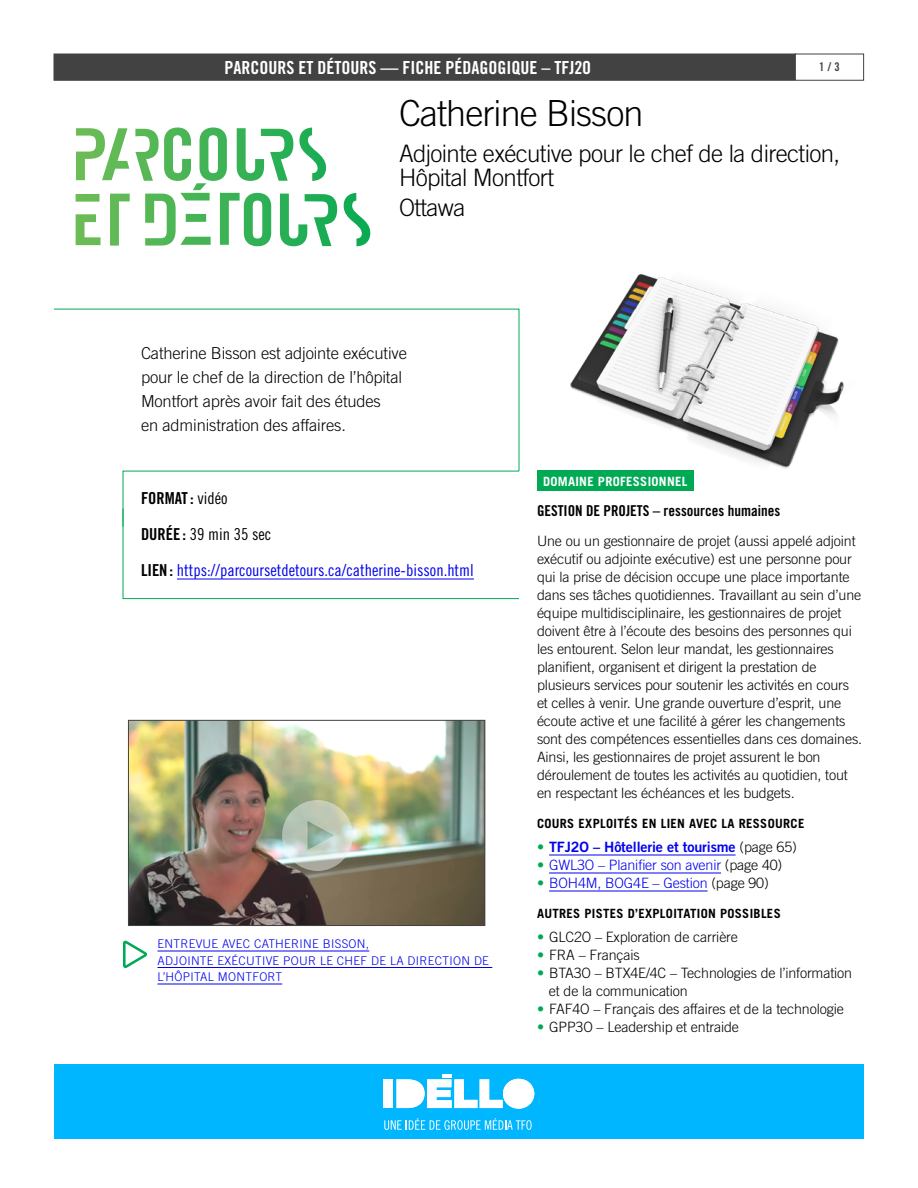
<style>
.page{position:relative;width:918px;height:1188px;background:#fff}
.page>*{position:absolute;margin:0;border:0;box-sizing:border-box;transform-origin:0 0}
.titre_nom{font:300 36px "Trade Gothic LT Std";letter-spacing:-.025em;color:#000}
.titre_metier{font:300 24px/24px "Trade Gothic LT Std";letter-spacing:-.025em;color:#000}
.titre_ville{font:300 24px "Trade Gothic LT Std";letter-spacing:-.025em;color:#000}
.t1{font:18px "Trade Gothic LT Std Bd Cn 20";color:#fff}
.Texte_Paragraph_Bord{font:300 16.5px/24px "Trade Gothic LT Std";letter-spacing:-.01em;color:#000}
.fiche_technique_2{font:16.5px "Trade Gothic LT Std Cn 18";color:#00e}
.fiche_technique_2-2{font:16.5px "Trade Gothic LT Std Cn 18";color:#000}
.fiche_technique{font:16.5px "Trade Gothic LT Std Bd Cn 20";color:#000}
.Soustitre_3{font:15px "Trade Gothic LT Std Bd Cn 20";color:#000}
.texte_9_5_12_Space_A{font:300 14.25px/18px "Trade Gothic LT Std";letter-spacing:-.01em;color:#000}
.t2{font:300 14.25px "Trade Gothic LT Std";letter-spacing:-.01em;color:#00e}
.t3{font:14.25px "Trade Gothic LT Std Bd 2";letter-spacing:-.01em;color:#00e}
.Soustitre_2_No_Shade{font:700 12.75px "Trade Gothic LT Std";letter-spacing:.025em;color:#000}
.Soustitre_2{font:700 12.75px "Trade Gothic LT Std";letter-spacing:.025em;color:#fff}
.Entrevue_8_8{font:300 12px/16.5px "Trade Gothic LT Std";letter-spacing:.025em;color:#00e}
.t4{font:12px "Trade Gothic LT Std Bd Cn 20";color:#424242}
.s1{font-family:"Trade Gothic LT Std Cn 18"}
.s2{font-family:"Trade Gothic LT Std Bd Cn 20"}
.s3{font-family:"Trade Gothic LT Std Bd Cn 20";color:#000}
.s4{font-family:"Trade Gothic LT Std Cn 18";color:#0a5}
.s5{font-family:"Trade Gothic LT Std";font-weight:300;color:#000}
.s6{font-family:"Trade Gothic LT Std Cn 18";font-weight:400;color:#0a5}
.s7{color:#000}
</style>
<div class="page">
<svg style="left:53px;top:53px;width:743px;height:28px;background:#464646"></svg>
<div style="left:54px;top:1065px;width:810px;height:74px;background:#00b6ff"></div>
<div style="left:795px;top:54px;width:69px;height:27px;border:1px solid #424242"></div>
<div style="left:384px;top:1079px;width:9px;height:29px;background:#fff"></div>
<svg style="left:397px;top:1074px;width:137px;height:35px"></svg>
<svg style="left:384px;top:1118px;width:148px;height:12px"></svg>
<svg style="left:54px;top:308px;width:466px;height:162px"></svg>
<svg style="left:122px;top:470px;width:398px;height:129px"></svg>
<hr style="left:177px;top:579px;width:297px;height:1px;background:#00e">
<svg style="left:76px;top:128px;width:294px;height:118px"></svg>
<img style="left:552px;top:274px;width:292px;height:197px">
<div style="left:537px;top:471px;width:157px;height:20px;background:#0a5"></div>
<hr style="left:549px;top:855px;width:187px;height:1px;background:#00e">
<hr style="left:549px;top:873px;width:172px;height:1px;background:#00e">
<hr style="left:549px;top:891px;width:159px;height:1px;background:#00e">
<hr style="left:158px;top:951px;width:211px;height:1px;background:#00e">
<hr style="left:158px;top:967px;width:334px;height:1px;background:#00e">
<hr style="left:158px;top:984px;width:124px;height:1px;background:#00e">
<svg style="left:123px;top:941px;width:24px;height:27px"></svg>
<img style="left:130px;top:722px;width:353px;height:202px">
<div style="left:128px;top:720px;width:357px;height:206px;border:1px solid #424242"></div>
<svg style="left:282px;top:800px;width:71px;height:71px;background:#b5c1b0"></svg>
<p class="t1" style="left:224px;top:56px;width:368px">PARCOURS ET DÉTOURS — FICHE PÉDAGOGIQUE – TFJ2O</p>
<p class="t4" style="left:819px;top:60px;width:22px">1 / 3</p>
<h1 class="titre_nom" style="left:399px;top:92px;width:246px">Catherine Bisson</h1>
<p class="titre_metier" style="left:399px;top:141px;width:443px">Adjointe exécutive pour le chef de la direction,<br>Hôpital Montfort</p>
<p class="titre_ville" style="left:399px;top:193px;width:68px">Ottawa</p>
<p class="Texte_Paragraph_Bord" style="left:141px;top:340px;width:267px">Catherine Bisson est adjointe exécutive pour le chef de la direction de l’hôpital Montfort après avoir fait des études<br>en administration des affaires.</p>
<p class="fiche_technique" style="left:141px;top:488px;width:88px">FORMAT: <span class="s1">vidéo</span></p>
<p class="fiche_technique_2-2" style="left:141px;top:524px;width:132px"><span class="s2">DURÉE :</span> 39 min 35 sec</p>
<p class="fiche_technique_2" style="left:141px;top:560px;width:334px"><span class="s3">LIEN:</span> https://parcoursetdetours.ca/catherine-bisson.html</p>
<p class="Entrevue_8_8" style="left:158px;top:935px;width:333px">ENTREVUE AVEC CATHERINE BISSON,<br>ADJOINTE EXÉCUTIVE POUR LE CHEF DE LA DIRECTION DE<br>L’HÔPITAL MONTFORT</p>
<h2 class="Soustitre_2" style="left:543px;top:474px;width:146px">DOMAINE PROFESSIONNEL</h2>
<h3 class="Soustitre_3" style="left:537px;top:502px;width:245px">GESTION DE PROJETS – ressources humaines</h3>
<p class="texte_9_5_12_Space_A" style="left:537px;top:532px;width:327px">Une ou un gestionnaire de projet (aussi appelé adjoint exécutif ou adjointe exécutive) est une personne pour qui la prise de décision occupe une place importante dans ses tâches quotidiennes. Travaillant au sein d’une équipe multidisciplinaire, les gestionnaires de projet doivent être à l’écoute des besoins des personnes qui les entourent. Selon leur mandat, les gestionnaires planifient, organisent et dirigent la prestation de plusieurs services pour soutenir les activités en cours et celles à venir. Une grande ouverture d’esprit, une écoute active et une facilité à gérer les changements sont des compétences essentielles dans ces domaines.<br>Ainsi, les gestionnaires de projet assurent le bon déroulement de toutes les activités au quotidien, tout en respectant les échéances et les budgets.</p>
<h2 class="Soustitre_2_No_Shade" style="left:537px;top:816px;width:269px">COURS EXPLOITÉS EN LIEN AVEC LA RESSOURCE</h2>
<p class="t3" style="left:537px;top:838px;width:261px"><span class="s4">•</span> TFJ2O – Hôtellerie et tourisme <span class="s5">(page 65)</span></p>
<p class="t2" style="left:537px;top:856px;width:247px"><span class="s6">•</span> GWL3O – Planifier son avenir <span class="s7">(page 40)</span></p>
<p class="t2" style="left:537px;top:874px;width:233px"><span class="s6">•</span> BOH4M, BOG4E – Gestion <span class="s7">(page 90)</span></p>
<h2 class="Soustitre_2_No_Shade" style="left:537px;top:906px;width:245px">AUTRES PISTES D’EXPLOITATION POSSIBLES</h2>
<p class="texte_9_5_12_Space_A" style="left:537px;top:928px;width:203px"><span class="s6">•</span> GLC2O – Exploration de carrière</p>
<p class="texte_9_5_12_Space_A" style="left:537px;top:946px;width:104px"><span class="s6">•</span> FRA – Français</p>
<p class="texte_9_5_12_Space_A" style="left:549px;top:964px;width:305px;text-indent:-12px"><span class="s6">•</span> BTA3O – BTX4E/4C – Technologies de l’information et de la communication</p>
<p class="texte_9_5_12_Space_A" style="left:537px;top:1000px;width:308px"><span class="s6">•</span> FAF4O – Français des affaires et de la technologie</p>
<p class="texte_9_5_12_Space_A" style="left:537px;top:1018px;width:204px"><span class="s6">•</span> GPP3O – Leadership et entraide</p>
</div>
